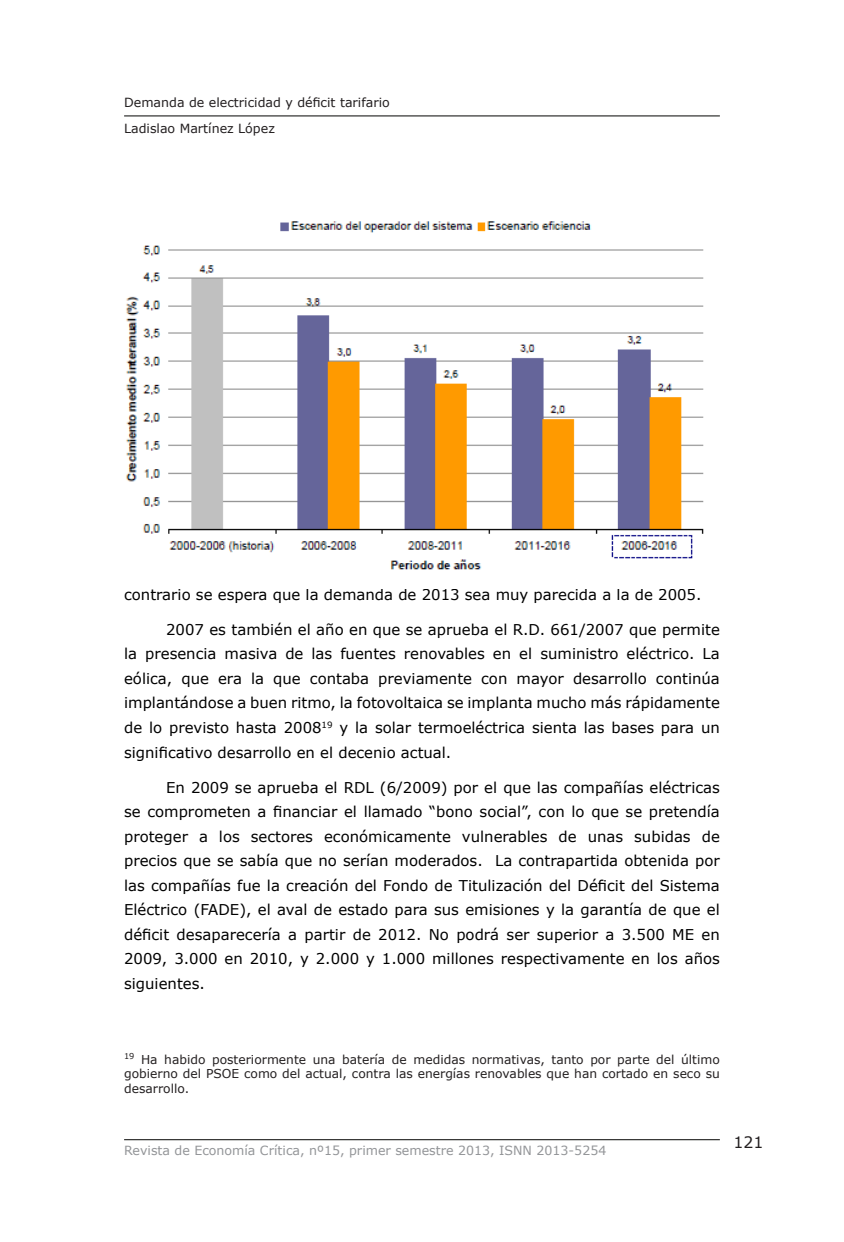
<style>
.page{position:relative;width:844px;height:1242px;background:#fff}
.page>*{position:absolute;margin:0;border:0;box-sizing:border-box;transform-origin:0 0}
.t1{font:15.75px "Verdana";color:#231f20}
.Body_Text_indent{font:14.88px/24.5px "Verdana";color:#000;text-align:justify}
.t2{font:12.6px "Verdana";color:#939598}
.t3{font:12.6px/26.2px "Verdana";color:#231f20}
.Footnotes{font:12.25px/14.7px "Verdana";color:#231f20;text-align:justify}
</style>
<div class="page">
<hr style="left:124px;top:1138px;width:595px;height:1px;background:#040503">
<hr style="left:124px;top:115px;width:595px;height:1px;background:#040503">
<img style="left:125px;top:221px;width:579px;height:349px">
<p class="t3" style="left:124px;top:89px;width:267px">Demanda de electricidad y déficit tarifario<br>Ladislao Martínez López</p>
<p class="Body_Text_indent" style="left:124px;top:582px;width:578px">contrario se espera que la demanda de 2013 sea muy parecida a la de 2005.</p>
<p class="Body_Text_indent" style="left:124px;top:617px;width:597px;text-indent:42px">2007 es también el año en que se aprueba el R.D. 661/2007 que permite la presencia masiva de las fuentes renovables en el suministro eléctrico. La eólica, que era la que contaba previamente con mayor desarrollo continúa implantándose a buen ritmo, la fotovoltaica se implanta mucho más rápidamente de lo previsto hasta 2008<sup>19</sup> y la solar termoeléctrica sienta las bases para un significativo desarrollo en el decenio actual.</p>
<p class="Body_Text_indent" style="left:124px;top:774px;width:597px;text-indent:42px">En 2009 se aprueba el RDL (6/2009) por el que las compañías eléctricas se comprometen a financiar el llamado “bono social”, con lo que se pretendía proteger a los sectores económicamente vulnerables de unas subidas de precios que se sabía que no serían moderados. La contrapartida obtenida por las compañías fue la creación del Fondo de Titulización del Déficit del Sistema Eléctrico (FADE), el aval de estado para sus emisiones y la garantía de que el déficit desaparecería a partir de 2012. No podrá ser superior a 3.500 ME en 2009, 3.000 en 2010, y 2.000 y 1.000 millones respectivamente en los años siguientes.</p>
<p class="Footnotes" style="left:124px;top:1051px;width:597px"><sup>19</sup> Ha habido posteriormente una batería de medidas normativas, tanto por parte del último gobierno del PSOE como del actual, contra las energías renovables que han cortado en seco su desarrollo.</p>
<p class="t2" style="left:124px;top:1142px;width:483px">Revista de Economía Crítica, nº15, primer semestre 2013, ISNN 2013-5254</p>
<p class="t1" style="left:733px;top:1131px;width:32px">121</p>
</div>
